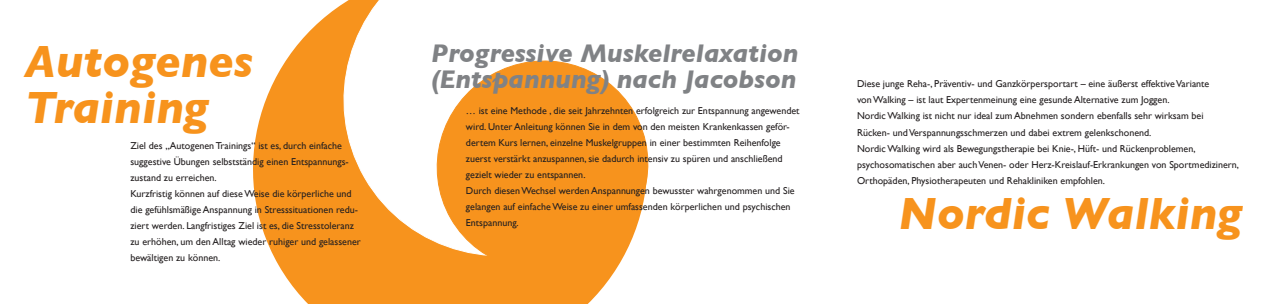
<style>
.page{position:relative;width:1265px;height:304px;background:#fff}
.page>*{position:absolute;margin:0;border:0;box-sizing:border-box;transform-origin:0 0}
.t1{font:italic 700 46px "Gill Sans";color:#f7931d}
.t2{font:italic 700 26px "Gill Sans";color:#808285}
.t3{font:10px/16px "Gill Sans";color:#231f20}
</style>
<div class="page">
<svg style="left:253px;top:62px;width:32px;height:214px"></svg>
<svg style="left:285px;top:0;width:112px;height:303px"></svg>
<svg style="left:397px;top:60px;width:252px;height:243px"></svg>
<p class="t1" style="left:25px;top:35px;width:229px">Autogenes</p>
<p class="t1" style="left:25px;top:81px;width:185px">Training</p>
<p class="t3" style="left:130px;top:137px;width:220px">Ziel des „Autogenen Trainings“ ist es, durch einfache suggestive Übungen selbstständig einen Entspannungs-</p>
<p class="t3" style="left:130px;top:169px;width:88px">zustand zu erreichen.</p>
<p class="t3" style="left:130px;top:185px;width:232px">Kurzfristig können auf diese Weise die körperliche und die gefühlsmäßige Anspannung in Stresssituationen redu&shy;ziert werden. Langfristiges Ziel ist es, die Stresstoleranz zu erhöhen, um den Alltag wieder ruhiger und gelassener bewältigen zu können.</p>
<p class="t2" style="left:431px;top:38px;width:369px">Progressive Muskelrelaxation</p>
<p class="t2" style="left:431px;top:64px;width:367px">(Entspannung) nach Jacobson</p>
<p class="t3" style="left:466px;top:102px;width:335px">… ist eine Methode , die seit Jahrzehnten erfolgreich zur Entspannung angewendet wird. Unter Anleitung können Sie in dem von den meisten Krankenkassen geför&shy;dertem Kurs lernen, einzelne Muskelgruppen in einer bestimmten Reihenfolge zuerst verstärkt anzuspannen, sie dadurch intensiv zu spüren und anschließend gezielt wieder zu entspannen.<br>Durch diesen Wechsel werden Anspannungen bewusster wahrgenommen und Sie gelangen auf einfache Weise zu einer umfassenden körperlichen und psychischen Entspannung.</p>
<p class="t3" style="left:857px;top:76px;width:354px">Diese junge Reha-, Präventiv- und Ganzkörpersportart – eine äußerst effektive Variante</p>
<p class="t3" style="left:857px;top:92px;width:314px">von Walking – ist laut Expertenmeinung eine gesunde Alternative zum Joggen.</p>
<p class="t3" style="left:857px;top:108px;width:348px">Nordic Walking ist nicht nur ideal zum Abnehmen sondern ebenfalls sehr wirksam bei</p>
<p class="t3" style="left:857px;top:124px;width:296px">Rücken- und Verspannungsschmerzen und dabei extrem gelenkschonend.</p>
<p class="t3" style="left:857px;top:140px;width:340px">Nordic Walking wird als Bewegungstherapie bei Knie-, Hüft- und Rückenproblemen,</p>
<p class="t3" style="left:857px;top:156px;width:383px">psychosomatischen aber auch Venen- oder Herz-Kreislauf-Erkrankungen von Sportmedizinern,<br>Orthopäden, Physiotherapeuten und Rehakliniken empfohlen.</p>
<p class="t1" style="left:898px;top:186px;width:345px">Nordic Walking</p>
</div>
